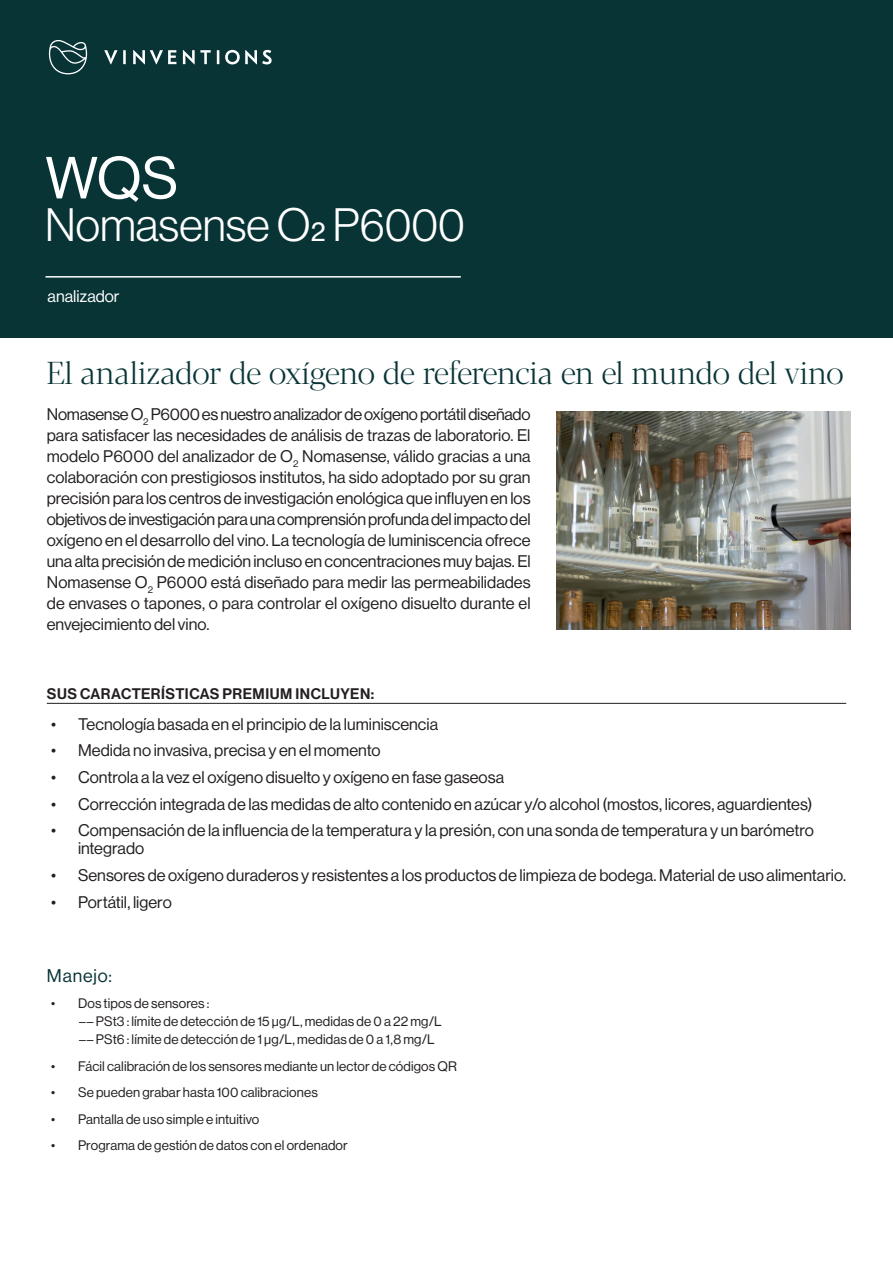
<style>
.page{position:relative;width:893px;height:1263px;background:#fff}
.page>*{position:absolute;margin:0;border:0;box-sizing:border-box;transform-origin:0 0}
.t1{font:58.05px "N Haas Grotesk DS Pro 55 Rg";color:#fff}
.t2{font:45.75px "N Haas Grotesk DS Pro 45 Lt";color:#fff}
.t3{font:31.5px "Vinventions Display";letter-spacing:-.02em;color:#083436}
.t4{font:18px "N Haas Grotesk DS Pro 55 Rg";letter-spacing:.05em;color:#083436}
.t5{font:16.5px/21px "N Haas Grotesk DS Pro 55 Rg";color:#231f20;text-align:justify}
.t6{font:16.5px "N Haas Grotesk DS Pro 55 Rg";color:#fff}
.t7{font:15px "N Haas Grotesk DS Pro 65 Md";letter-spacing:.03em;color:#231f20}
.t8{font:13.5px/18px "N Haas Grotesk DS Pro 55 Rg";letter-spacing:.01em;color:#231f20}
</style>
<div class="page">
<div style="left:0;top:0;width:893px;height:338px;background:#083436"></div>
<svg style="left:49px;top:40px;width:38px;height:34px"></svg>
<svg style="left:104px;top:50px;width:168px;height:14px"></svg>
<hr style="left:47px;top:703px;width:799px;height:1px;background:#231f20">
<hr style="left:45px;top:276px;width:416px;height:2px;background:#fff">
<img style="left:556px;top:412px;width:294px;height:218px">
<h1 class="t1" style="left:45px;top:145px;width:134px">WQS</h1>
<h2 class="t2" style="left:45px;top:199px;width:421px">Nomasense O2 P6000</h2>
<p class="t6" style="left:48px;top:287px;width:74px">analizador</p>
<h3 class="t3" style="left:47px;top:353px;width:799px">El analizador de oxígeno de referencia en el mundo del vino</h3>
<p class="t5" style="left:47px;top:404px;width:485px">Nomasense O<sub>2</sub> P6000 es nuestro analizador de oxígeno portátil diseñado para satisfacer las necesidades de análisis de trazas de laboratorio. El modelo P6000 del analizador de O<sub>2</sub> Nomasense, válido gracias a una colaboración con prestigiosos institutos, ha sido adoptado por su gran precisión para los centros de investigación enológica que influyen en los objetivos de investigación para una comprensión profunda del impacto del oxígeno en el desarrollo del vino. La tecnología de luminiscencia ofrece una alta precisión de medición incluso en concentraciones muy bajas. El Nomasense O<sub>2</sub> P6000 está diseñado para medir las permeabilidades de envases o tapones, o para controlar el oxígeno disuelto durante el envejecimiento del vino.</p>
<p class="t7" style="left:47px;top:685px;width:329px">SUS CARACTERÍSTICAS PREMIUM INCLUYEN:</p>
<p class="t5" style="left:51px;top:713px;width:389px">• Tecnología basada en el principio de la luminiscencia</p>
<p class="t5" style="left:51px;top:740px;width:331px">• Medida no invasiva, precisa y en el momento</p>
<p class="t5" style="left:51px;top:767px;width:455px">• Controla a la vez el oxígeno disuelto y oxígeno en fase gaseosa</p>
<p class="t5" style="left:51px;top:793px;width:763px">• Corrección integrada de las medidas de alto contenido en azúcar y/o alcohol (mostos, licores, aguardientes)</p>
<p class="t5" style="left:78px;top:821px;width:737px;line-height:18.1px;text-indent:-27px">• Compensación de la influencia de la temperatura y la presión, con una sonda de temperatura y un barómetro integrado</p>
<p class="t5" style="left:51px;top:865px;width:797px">• Sensores de oxígeno duraderos y resistentes a los productos de limpieza de bodega. Material de uso alimentario.</p>
<p class="t5" style="left:51px;top:891px;width:122px">• Portátil, ligero</p>
<p class="t4" style="left:47px;top:965px;width:67px">Manejo:</p>
<p class="t8" style="left:79px;top:994px;width:364px;text-indent:-28px">• Dos tipos de sensores :<br>–– PSt3 : límite de detección de 15 μg/L, medidas de 0 a 22 mg/L –– PSt6 : límite de detección de 1 μg/L, medidas de 0 a 1,8 mg/L</p>
<p class="t8" style="left:51px;top:1057px;width:408px">• Fácil calibración de los sensores mediante un lector de códigos QR</p>
<p class="t8" style="left:51px;top:1083px;width:268px">• Se pueden grabar hasta 100 calibraciones</p>
<p class="t8" style="left:51px;top:1110px;width:210px">• Pantalla de uso simple e intuitivo</p>
<p class="t8" style="left:51px;top:1136px;width:298px">• Programa de gestión de datos con el ordenador</p>
</div>
